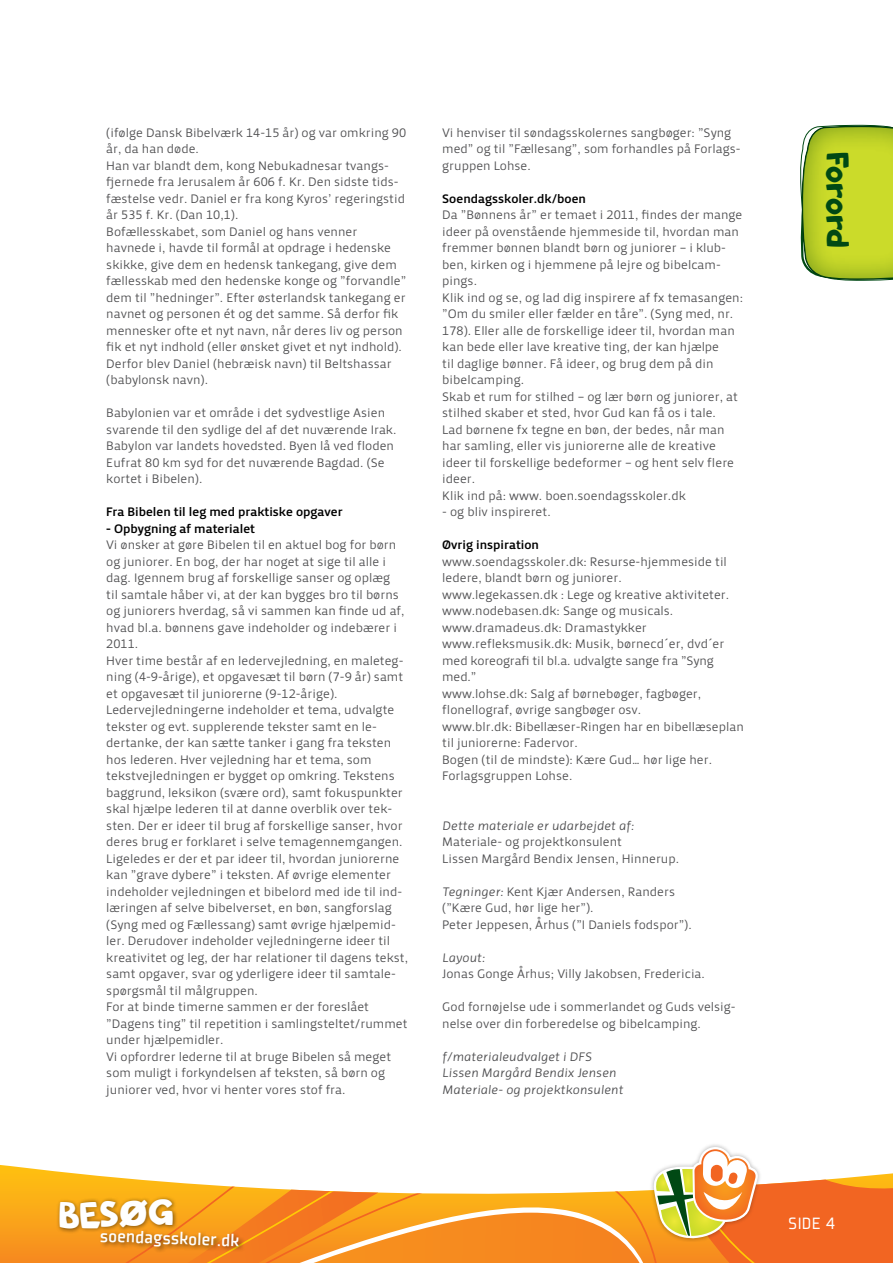
<style>
.page{position:relative;width:893px;height:1263px;background:#fff}
.page>*{position:absolute;margin:0;border:0;box-sizing:border-box;transform-origin:0 0}
.t1{font:34.5px "Comic SCF";color:#fff}
.t2{font:30px "Comic SCF";letter-spacing:-.025em;color:#004914}
.t3{font:500 18.6px "Plexes Pro";color:#fff}
.t4{font:18px "Plexes Pro";color:#fff}
.t5{font:12.75px/16.5px "Priva One Pro";color:#4d4d4f}
.t6{font:12.75px/16.5px "Priva One Italic Pro";color:#4d4d4f}
.t7{font:12.75px "Priva Three Pro";color:#000}
.s1{font-family:"Priva Three Pro";color:#000}
.s2{font-family:"Priva One Italic Pro"}
</style>
<div class="page">
<svg style="left:0;top:1144px;width:893px;height:119px"></svg>
<div style="left:98px;top:1228px;width:147px;height:25px;background:#000;opacity:.5"></div>
<div style="left:56px;top:1196px;width:122px;height:39px;background:#000;opacity:.5"></div>
<div style="left:801px;top:124px;width:92px;height:157px;background:#004914;opacity:.5"></div>
<p class="t5" style="left:106px;top:124px;width:301px">(ifølge Dansk Bibelværk 14-15 år) og var omkring 90 år, da han døde.<br>Han var blandt dem, kong Nebukadnesar tvangs&shy;fjernede fra Jerusalem år 606 f. Kr. Den sidste tids&shy;fæstelse vedr. Daniel er fra kong Kyros’ regeringstid år 535 f. Kr. (Dan 10,1).<br>Bofællesskabet, som Daniel og hans venner havnede i, havde til formål at opdrage i hedenske skikke, give dem en hedensk tankegang, give dem fællesskab med den hedenske konge og ”forvandle” dem til ”hedninger”. Efter østerlandsk tankegang er navnet og personen ét og det samme. Så derfor fik mennesker ofte et nyt navn, når deres liv og person fik et nyt indhold (eller ønsket givet et nyt indhold).<br>Derfor blev Daniel (hebræisk navn) til Beltshassar (babylonsk navn).</p>
<p class="t5" style="left:106px;top:405px;width:292px">Babylonien var et område i det sydvestlige Asien svarende til den sydlige del af det nuværende Irak.<br>Babylon var landets hovedsted. Byen lå ved floden Eufrat 80 km syd for det nuværende Bagdad. (Se kortet i Bibelen).</p>
<p class="t7" style="left:106px;top:504px;width:238px">Fra Bibelen til leg med praktiske opgaver</p>
<p class="t5" style="left:106px;top:520px;width:303px"><span class="s1">- Opbygning af materialet<br></span>Vi ønsker at gøre Bibelen til en aktuel bog for børn og juniorer. En bog, der har noget at sige til alle i dag. Igennem brug af forskellige sanser og oplæg<br>til samtale håber vi, at der kan bygges bro til børns og juniorers hverdag, så vi sammen kan finde ud af, hvad bl.a. bønnens gave indeholder og indebærer i 2011.<br>Hver time består af en ledervejledning, en maleteg&shy;ning (4-9-årige), et opgavesæt til børn (7-9 år) samt et opgavesæt til juniorerne (9-12-årige).<br>Ledervejledningerne indeholder et tema, udvalgte tekster og evt. supplerende tekster samt en le&shy;dertanke, der kan sætte tanker i gang fra teksten hos lederen. Hver vejledning har et tema, som tekstvejledningen er bygget op omkring. Tekstens baggrund, leksikon (svære ord), samt fokuspunkter skal hjælpe lederen til at danne overblik over tek&shy;sten. Der er ideer til brug af forskellige sanser, hvor deres brug er forklaret i selve temagennemgangen.<br>Ligeledes er der et par ideer til, hvordan juniorerne kan ”grave dybere” i teksten. Af øvrige elementer indeholder vejledningen et bibelord med ide til ind&shy;læringen af selve bibelverset, en bøn, sangforslag (Syng med og Fællessang) samt øvrige hjælpemid&shy;ler. Derudover indeholder vejledningerne ideer til kreativitet og leg, der har relationer til dagens tekst, samt opgaver, svar og yderligere ideer til samtale&shy;spørgsmål til målgruppen.<br>For at binde timerne sammen er der foreslået ”Dagens ting” til repetition i samlingsteltet/rummet under hjælpemidler.<br>Vi opfordrer lederne til at bruge Bibelen så meget som muligt i forkyndelsen af teksten, så børn og juniorer ved, hvor vi henter vores stof fra.</p>
<p class="t5" style="left:442px;top:124px;width:300px">Vi henviser til søndagsskolernes sangbøger: ”Syng med” og til ”Fællesang”, som forhandles på Forlags&shy;gruppen Lohse.</p>
<p class="t5" style="left:442px;top:190px;width:302px"><span class="s1">Soendagsskoler.dk/boen<br></span>Da ”Bønnens år” er temaet i 2011, findes der mange ideer på ovenstående hjemmeside til, hvordan man fremmer bønnen blandt børn og juniorer – i klub&shy;ben, kirken og i hjemmene på lejre og bibelcam&shy;pings.<br>Klik ind og se, og lad dig inspirere af fx temasangen: ”Om du smiler eller fælder en tåre”. (Syng med, nr.<br>178). Eller alle de forskellige ideer til, hvordan man kan bede eller lave kreative ting, der kan hjælpe<br>til daglige bønner. Få ideer, og brug dem på din bibelcamping.<br>Skab et rum for stilhed – og lær børn og juniorer, at stilhed skaber et sted, hvor Gud kan få os i tale.<br>Lad børnene fx tegne en bøn, der bedes, når man har samling, eller vis juniorerne alle de kreative ideer til forskellige bedeformer – og hent selv flere ideer.<br>Klik ind på: www. boen.soendagsskoler.dk</p>
<p class="t5" style="left:442px;top:503px;width:110px">- og bliv inspireret.</p>
<p class="t5" style="left:442px;top:536px;width:303px"><span class="s1">Øvrig inspiration<br></span>www.soendagsskoler.dk: Resurse-hjemmeside til ledere, blandt børn og juniorer.<br>www.legekassen.dk : Lege og kreative aktiviteter. www.nodebasen.dk: Sange og musicals. www.dramadeus.dk: Dramastykker www.refleksmusik.dk: Musik, børnecd´er, dvd´er med koreografi til bl.a. udvalgte sange fra ”Syng med.”<br>www.lohse.dk: Salg af børnebøger, fagbøger, flonellograf, øvrige sangbøger osv.<br>www.blr.dk: Bibellæser-Ringen har en bibellæseplan til juniorerne: Fadervor.<br>Bogen (til de mindste): Kære Gud… hør lige her.<br>Forlagsgruppen Lohse.</p>
<p class="t5" style="left:442px;top:817px;width:238px"><span class="s2">Dette materiale er udarbejdet af:<br></span>Materiale- og projektkonsulent<br>Lissen Margård Bendix Jensen, Hinnerup.</p>
<p class="t5" style="left:442px;top:883px;width:251px"><span class="s2">Tegninger:</span> Kent Kjær Andersen, Randers (”Kære Gud, hør lige her”).<br>Peter Jeppesen, Århus (”I Daniels fodspor”).</p>
<p class="t5" style="left:442px;top:949px;width:264px"><span class="s2">Layout:<br></span>Jonas Gonge Århus; Villy Jakobsen, Fredericia.</p>
<p class="t5" style="left:442px;top:998px;width:295px">God fornøjelse ude i sommerlandet og Guds velsig&shy;nelse over din forberedelse og bibelcamping.</p>
<p class="t6" style="left:442px;top:1048px;width:182px">f/materialeudvalget i DFS<br>Lissen Margård Bendix Jensen<br>Materiale- og projektkonsulent</p>
<p class="t1" style="left:57px;top:1194px;width:111px;rotate:-2deg">be søg</p>
<p class="t3" style="left:100px;top:1224px;width:142px;rotate:2deg">soendagsskoler.dk</p>
<p class="t2" style="left:856px;top:151px;width:98px;rotate:90deg">Forord</p>
<p class="t4" style="left:788px;top:1212px;width:49px">Side 4</p>
</div>
